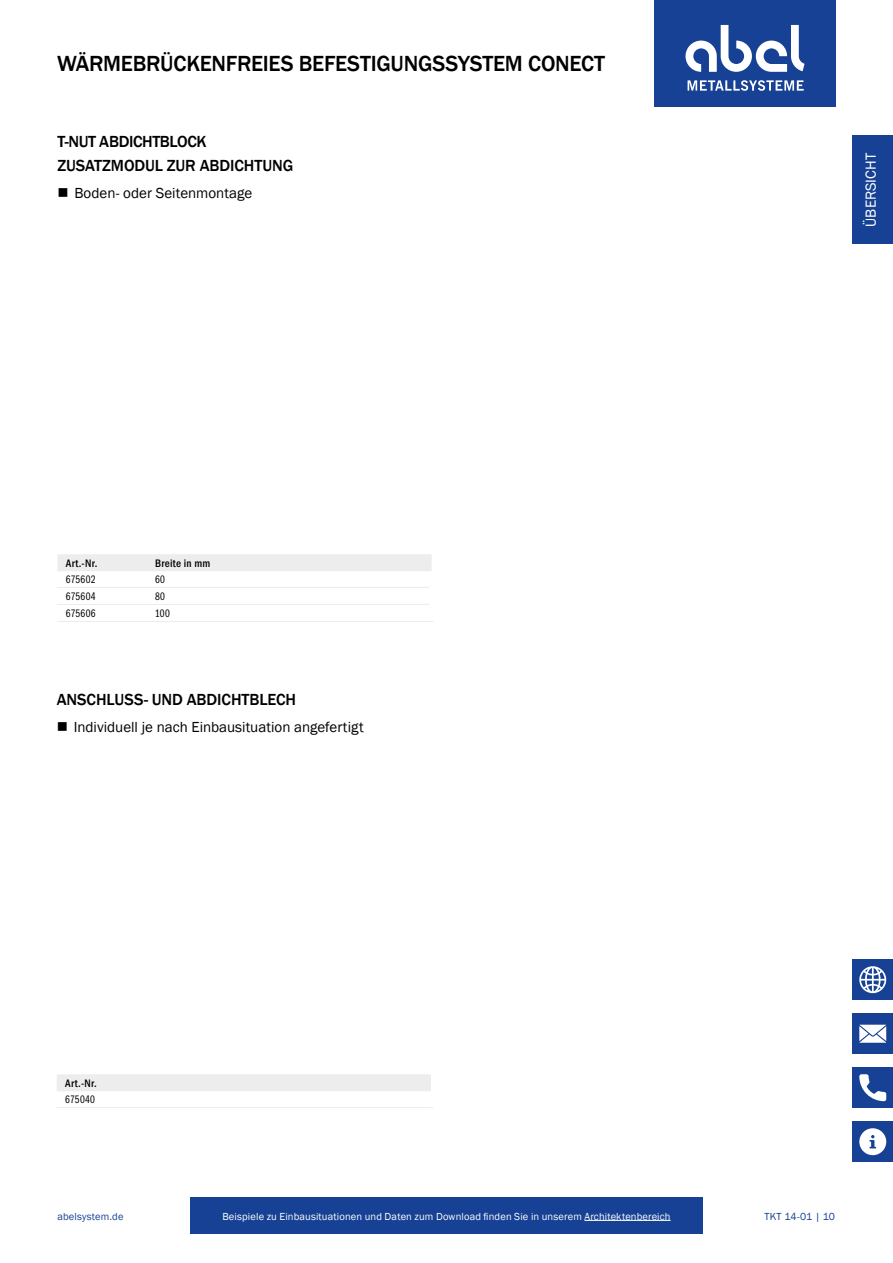
<style>
.page{position:relative;width:893px;height:1263px;background:#fff}
.page>*{position:absolute;margin:0;border:0;box-sizing:border-box;transform-origin:0 0}
.t1{font:500 22.5px "Franklin Gothic";letter-spacing:-.01em;color:#000}
.t2{font:500 16.5px/24px "Franklin Gothic";letter-spacing:-.005em;color:#000}
.t3{font:15px "Franklin Gothic";color:#000}
.t4{font:15px "Franklin Gothic";letter-spacing:.005em;color:#fff}
.t5{font:11.25px "Franklin Gothic LT Pro Bk Cm";letter-spacing:.02em;color:#000}
.t6{font:500 condensed 11.25px "Franklin Gothic LT Pro";letter-spacing:.02em;color:#000}
.t7{font:10.5px "Franklin Gothic";letter-spacing:.01em;color:#fff}
.t8{font:10.5px "Franklin Gothic";letter-spacing:.015em;color:#164194}
</style>
<div class="page">
<div style="left:654px;top:0;width:182px;height:106px;background:#164194"></div>
<svg style="left:685px;top:25px;width:120px;height:47px"></svg>
<svg style="left:688px;top:80px;width:116px;height:11px"></svg>
<div style="left:190px;top:1198px;width:513px;height:36px;background:#164194"></div>
<hr style="left:584px;top:1220px;width:87px;height:1px;background:#fff">
<div style="left:853px;top:136px;width:40px;height:108px;background:#164194"></div>
<div style="left:853px;top:1121px;width:40px;height:41px;background:#164194"></div>
<svg style="left:859px;top:1128px;width:27px;height:27px"></svg>
<div style="left:853px;top:1067px;width:40px;height:41px;background:#164194"></div>
<svg style="left:859px;top:1074px;width:27px;height:27px"></svg>
<div style="left:853px;top:1013px;width:40px;height:41px;background:#164194"></div>
<svg style="left:859px;top:1025px;width:27px;height:18px"></svg>
<div style="left:853px;top:959px;width:40px;height:41px;background:#164194"></div>
<svg style="left:859px;top:966px;width:28px;height:28px"></svg>
<div style="left:57px;top:554px;width:375px;height:17px;background:#ededed"></div>
<hr style="left:57px;top:587px;width:90px;height:1px;background:#ededed">
<hr style="left:147px;top:587px;width:133px;height:1px;background:#ededed">
<hr style="left:280px;top:587px;width:149px;height:1px;background:#ededed">
<hr style="left:57px;top:604px;width:90px;height:1px;background:#ededed">
<hr style="left:147px;top:604px;width:133px;height:1px;background:#ededed">
<hr style="left:280px;top:604px;width:149px;height:1px;background:#ededed">
<hr style="left:57px;top:621px;width:90px;height:1px;background:#ededed">
<hr style="left:147px;top:621px;width:133px;height:1px;background:#ededed">
<hr style="left:280px;top:621px;width:154px;height:1px;background:#ededed">
<div style="left:57px;top:1074px;width:374px;height:17px;background:#ededed"></div>
<hr style="left:57px;top:1107px;width:89px;height:1px;background:#ededed">
<hr style="left:146px;top:1107px;width:133px;height:1px;background:#ededed">
<hr style="left:279px;top:1107px;width:154px;height:1px;background:#ededed">
<h1 class="t1" style="left:57px;top:50px;width:550px">WÄRMEBRÜCKENFREIES BEFESTIGUNGSSYSTEM CONECT</h1>
<h2 class="t2" style="left:57px;top:130px;width:237px">T-NUT ABDICHTBLOCK<br>ZUSATZMODUL ZUR ABDICHTUNG</h2>
<h3 class="t3" style="left:74px;top:184px;width:179px">Boden- oder Seitenmontage</h3>
<p class="t6" style="left:66px;top:556px;width:33px">Art.-Nr.</p>
<p class="t6" style="left:155px;top:556px;width:57px">Breite in mm</p>
<p class="t5" style="left:66px;top:573px;width:31px">675602</p>
<p class="t5" style="left:155px;top:573px;width:11px">60</p>
<p class="t5" style="left:66px;top:590px;width:31px">675604</p>
<p class="t5" style="left:155px;top:590px;width:11px">80</p>
<p class="t5" style="left:66px;top:607px;width:31px">675606</p>
<p class="t5" style="left:155px;top:607px;width:16px">100</p>
<h2 class="t2" style="left:57px;top:688px;width:241px">ANSCHLUSS- UND ABDICHTBLECH</h2>
<h3 class="t3" style="left:74px;top:718px;width:291px">Individuell je nach Einbausituation angefertigt</h3>
<h3 class="t4" style="left:861px;top:227px;width:75px;rotate:-90deg">ÜBERSICHT</h3>
<p class="t6" style="left:65px;top:1076px;width:33px">Art.-Nr.</p>
<p class="t5" style="left:65px;top:1093px;width:31px">675040</p>
<p class="t8" style="left:57px;top:1209px;width:68px">abelsystem.de</p>
<p class="t7" style="left:222px;top:1209px;width:450px">Beispiele zu Einbausituationen und Daten zum Download finden Sie in unserem Architektenbereich</p>
<p class="t8" style="left:764px;top:1209px;width:72px">TKT 14-01 | 10</p>
</div>
